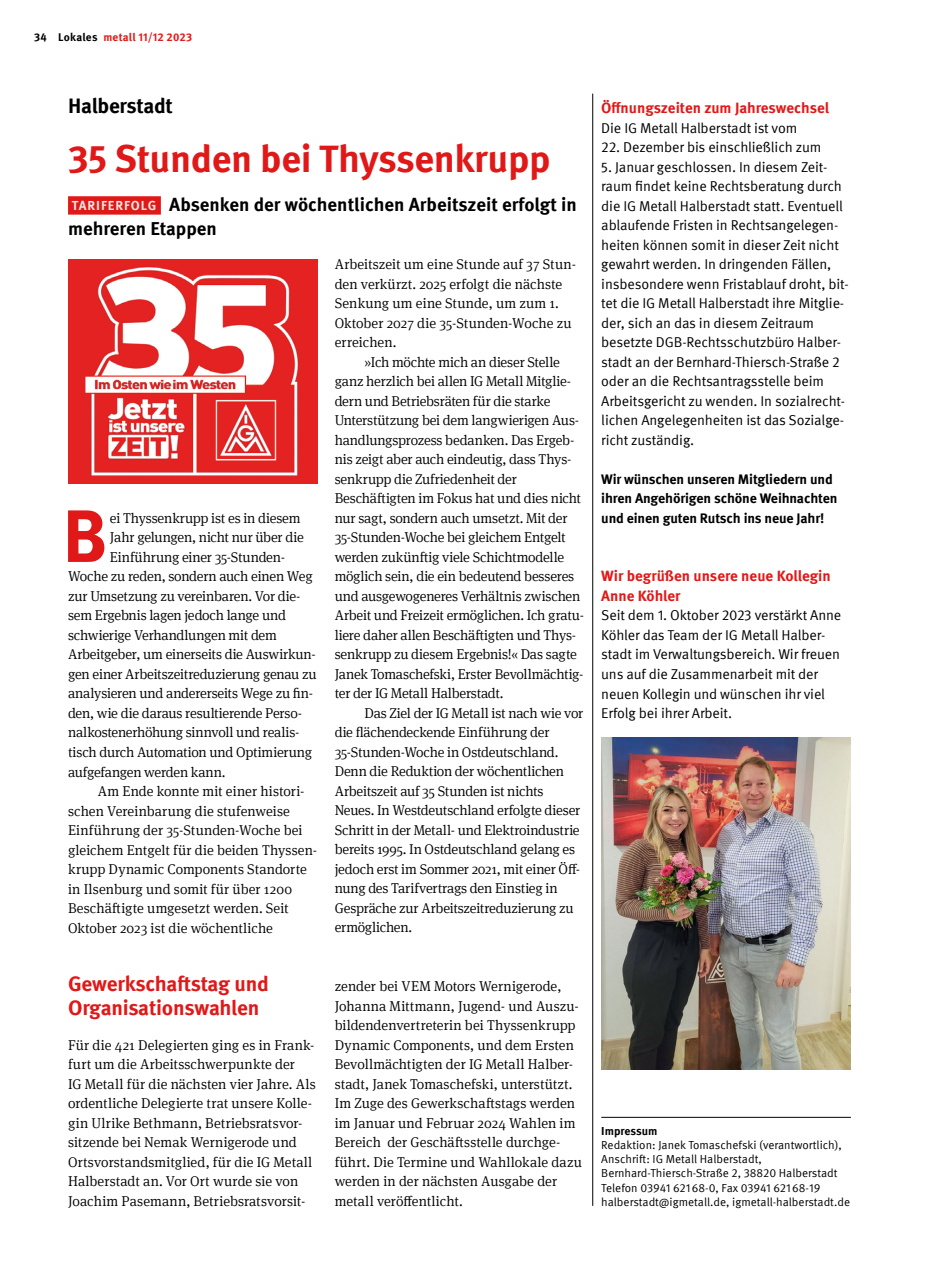
<style>
.page{position:relative;width:936px;height:1285px;background:#fff}
.page>*{position:absolute;margin:0;border:0;box-sizing:border-box;transform-origin:0 0}
.t1{font:700 74.1px "Meta IGM";color:#e11818}
.t2{font:700 38.25px "Meta IGM";letter-spacing:-.01em;color:#e11818}
.t3{font:700 21px/24px "Meta IGM";letter-spacing:-.01em;color:#e11818}
.t4{font:700 21px "Meta IGM";letter-spacing:-.015em;color:#000}
.t5{font:700 18.75px/24px "Meta IGM";color:#000}
.t6{font:700 15px/19.5px "Meta IGM";color:#e11818}
.t7{font:300 14.25px/19.5px "Meta Serif IGM";letter-spacing:-.01em;color:#000}
.t8{font:14.25px/19.5px "Meta IGM";letter-spacing:-.01em;color:#000}
.t9{font:300 14.25px "Meta Serif IGM";letter-spacing:.01em;color:#000}
.t10{font:700 13.8px/19.5px "Meta IGM";letter-spacing:-.01em;color:#000}
.t11{font:11.7px/14.2px "Meta IGM";color:#000}
.t12{font:700 11.7px "Meta IGM";letter-spacing:-.005em;color:#000}
.t13{font:700 11.25px "Meta IGM";letter-spacing:.02em;color:#e11818}
.s1{color:#000}
.s2{font-size:13.2px;color:#e6e7e2}
</style>
<div class="page">
<div style="left:68px;top:196px;width:93px;height:18px;background:#e11818"></div>
<hr style="left:601px;top:1116px;width:249px;height:1px;background:#000">
<img style="left:68px;top:260px;width:249px;height:224px">
<img style="left:601px;top:737px;width:249px;height:332px">
<hr style="left:592px;top:94px;width:1px;height:1111px;background:#000">
<p class="t13" style="left:34px;top:28px;width:160px"><span class="s1">34 Lokales</span> metall 11/12 2023</p>
<h3 class="t4" style="left:68px;top:89px;width:106px">Halberstadt</h3>
<h2 class="t2" style="left:68px;top:128px;width:484px">35 Stunden bei Thyssenkrupp</h2>
<h3 class="t5" style="left:68px;top:191px;width:510px"><span class="s2">TARIFERFOLG</span> Absenken der wöchentlichen Arbeitszeit erfolgt in mehreren Etappen</h3>
<h1 class="t1" style="left:62px;top:478px;width:47px">B</h1>
<p class="t7" style="left:110px;top:507px;width:192px">ei Thyssenkrupp ist es in diesem</p>
<p class="t7" style="left:110px;top:527px;width:195px">Jahr gelungen, nicht nur über die</p>
<p class="t7" style="left:110px;top:546px;width:177px">Einführung einer 35-Stunden-</p>
<p class="t7" style="left:68px;top:566px;width:246px">Woche zu reden, sondern auch einen Weg</p>
<p class="t7" style="left:68px;top:585px;width:234px">zur Umsetzung zu vereinbaren. Vor die-</p>
<p class="t7" style="left:68px;top:605px;width:219px">sem Ergebnis lagen jedoch lange und</p>
<p class="t7" style="left:68px;top:624px;width:210px">schwierige Verhandlungen mit dem</p>
<p class="t7" style="left:68px;top:644px;width:249px">Arbeitgeber, um einerseits die Auswirkun-</p>
<p class="t7" style="left:68px;top:663px;width:250px">gen einer Arbeitszeitreduzierung genau zu</p>
<p class="t7" style="left:68px;top:683px;width:246px">analysieren und andererseits Wege zu fin-</p>
<p class="t7" style="left:68px;top:702px;width:236px">den, wie die daraus resultierende Perso-</p>
<p class="t7" style="left:68px;top:722px;width:233px">nalkostenerhöhung sinnvoll und realis-</p>
<p class="t7" style="left:68px;top:741px;width:245px">tisch durch Automation und Optimierung</p>
<p class="t7" style="left:68px;top:761px;width:159px">aufgefangen werden kann.</p>
<p class="t7" style="left:98px;top:780px;width:208px">Am Ende konnte mit einer histori-</p>
<p class="t7" style="left:68px;top:800px;width:223px">schen Vereinbarung die stufenweise</p>
<p class="t7" style="left:68px;top:819px;width:236px">Einführung der 35-Stunden-Woche bei</p>
<p class="t7" style="left:68px;top:839px;width:251px">gleichem Entgelt für die beiden Thyssen-</p>
<p class="t7" style="left:68px;top:858px;width:240px">krupp Dynamic Components Standorte</p>
<p class="t9" style="left:68px;top:878px;width:225px">in Ilsenburg und somit für über 1200</p>
<p class="t7" style="left:68px;top:897px;width:222px">Beschäftigte umgesetzt werden. Seit</p>
<p class="t7" style="left:68px;top:917px;width:206px">Oktober 2023 ist die wöchentliche</p>
<h3 class="t3" style="left:68px;top:970px;width:202px">Gewerkschaftstag und<br>Organisationswahlen</h3>
<p class="t7" style="left:68px;top:1034px;width:249px">Für die 421 Delegierten ging es in Frank&shy;furt um die Arbeitsschwerpunkte der<br>IG Metall für die nächsten vier Jahre. Als ordentliche Delegierte trat unsere Kolle&shy;gin Ulrike Bethmann, Betriebsratsvor&shy;sitzende bei Nemak Wernigerode und Ortsvorstandsmitglied, für die IG Metall Halberstadt an. Vor Ort wurde sie von Joachim Pasemann, Betriebsratsvorsit-</p>
<p class="t7" style="left:335px;top:254px;width:243px">Arbeitszeit um eine Stunde auf 37 Stun&shy;den verkürzt. 2025 erfolgt die nächste<br>Senkung um eine Stunde, um zum 1.<br>Oktober 2027 die 35-Stunden-Woche zu erreichen.</p>
<p class="t7" style="left:335px;top:351px;width:251px;text-indent:30px">»Ich möchte mich an dieser Stelle ganz herzlich bei allen IG Metall Mitglie&shy;dern und Betriebsräten für die starke Unterstützung bei dem langwierigen Aus&shy;handlungsprozess bedanken. Das Ergeb&shy;nis zeigt aber auch eindeutig, dass Thys&shy;senkrupp die Zufriedenheit der Beschäftigten im Fokus hat und dies nicht nur sagt, sondern auch umsetzt. Mit der 35-Stunden-Woche bei gleichem Entgelt werden zukünftig viele Schichtmodelle möglich sein, die ein bedeutend besseres und ausgewogeneres Verhältnis zwischen Arbeit und Freizeit ermöglichen. Ich gratu&shy;liere daher allen Beschäftigten und Thys&shy;senkrupp zu diesem Ergebnis!« Das sagte Janek Tomaschefski, Erster Bevollmächtig&shy;ter der IG Metall Halberstadt.</p>
<p class="t7" style="left:335px;top:702px;width:250px;text-indent:30px">Das Ziel der IG Metall ist nach wie vor die flächendeckende Einführung der 35-Stunden-Woche in Ostdeutschland.<br>Denn die Reduktion der wöchentlichen Arbeitszeit auf 35 Stunden ist nichts Neues. In Westdeutschland erfolgte dieser Schritt in der Metall- und Elektroindustrie bereits 1995. In Ostdeutschland gelang es jedoch erst im Sommer 2021, mit einer Öff&shy;nung des Tarifvertrags den Einstieg in Gespräche zur Arbeitszeitreduzierung zu ermöglichen.</p>
<p class="t7" style="left:334px;top:975px;width:249px">zender bei VEM Motors Wernigerode, Johanna Mittmann, Jugend- und Auszu&shy;bildendenvertreterin bei Thyssenkrupp Dynamic Components, und dem Ersten Bevollmächtigten der IG Metall Halber&shy;stadt, Janek Tomaschefski, unterstützt.<br>Im Zuge des Gewerkschaftstags werden im Januar und Februar 2024 Wahlen im Bereich der Geschäftsstelle durchge&shy;führt. Die Termine und Wahllokale dazu werden in der nächsten Ausgabe der metall veröffentlicht.</p>
<p class="t6" style="left:601px;top:97px;width:229px">Öffnungszeiten zum Jahreswechsel</p>
<p class="t8" style="left:601px;top:117px;width:197px">Die IG Metall Halberstadt ist vom</p>
<p class="t8" style="left:601px;top:136px;width:221px">22. Dezember bis einschließlich zum</p>
<p class="t8" style="left:601px;top:156px;width:249px">5. Januar geschlossen. In diesem Zeit&shy;raum findet keine Rechtsberatung durch die IG Metall Halberstadt statt. Eventuell ablaufende Fristen in Rechtsangelegen&shy;heiten können somit in dieser Zeit nicht gewahrt werden. In dringenden Fällen, insbesondere wenn Fristablauf droht, bit&shy;tet die IG Metall Halberstadt ihre Mitglie&shy;der, sich an das in diesem Zeitraum besetzte DGB-Rechtsschutzbüro Halber&shy;stadt an der Bernhard-Thiersch-Straße 2 oder an die Rechtsantragsstelle beim Arbeitsgericht zu wenden. In sozialrecht&shy;lichen Angelegenheiten ist das Sozialge&shy;richt zuständig.</p>
<p class="t10" style="left:601px;top:468px;width:238px">Wir wünschen unseren Mitgliedern und ihren Angehörigen schöne Weihnachten und einen guten Rutsch ins neue Jahr!</p>
<p class="t6" style="left:601px;top:565px;width:231px">Wir begrüßen unsere neue Kollegin<br>Anne Köhler</p>
<p class="t8" style="left:601px;top:604px;width:241px">Seit dem 1. Oktober 2023 verstärkt Anne Köhler das Team der IG Metall Halber&shy;stadt im Verwaltungsbereich. Wir freuen uns auf die Zusammenarbeit mit der neuen Kollegin und wünschen ihr viel Erfolg bei ihrer Arbeit.</p>
<p class="t12" style="left:601px;top:1121px;width:58px">Impressum</p>
<p class="t11" style="left:601px;top:1136px;width:250px">Redaktion: Janek Tomaschefski (verantwortlich), Anschrift: IG Metall Halberstadt, Bernhard-Thiersch-Straße 2, 38820 Halberstadt Telefon 03941 62168-0, Fax 03941 62168-19 halberstadt@igmetall.de, igmetall-halberstadt.de</p>
</div>
